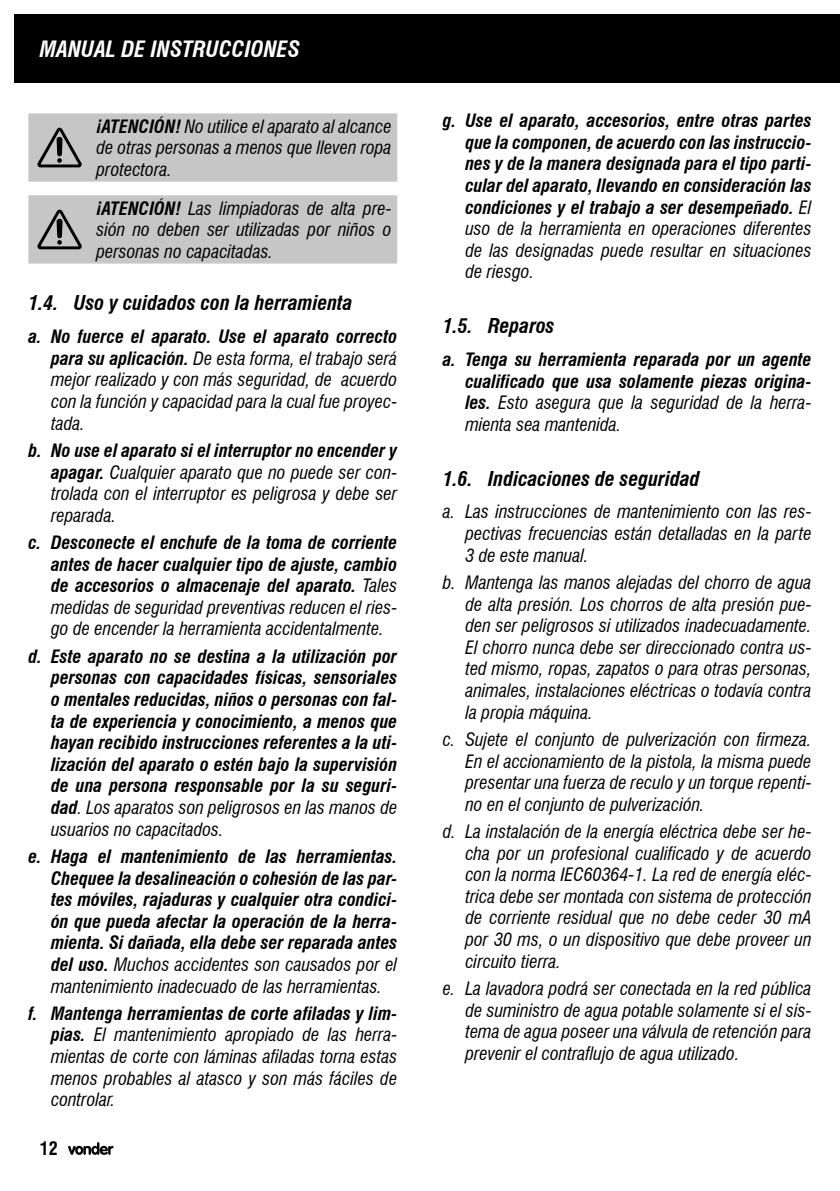
<style>
.page{position:relative;width:840px;height:1191px;background:#fff}
.page>*{position:absolute;margin:0;border:0;box-sizing:border-box;transform-origin:0 0}
.t1{font:italic 700 condensed 22px "Swiss 721 BT";color:#fff}
.t2{font:italic 700 condensed 20px "Swiss 721 BT";color:#000}
.texto{font:italic condensed 18px/21.6px "Swiss 721 BT";color:#000;text-align:justify}
.t3{font:italic 700 condensed 18px/21.6px "Swiss 721 BT";color:#000;text-align:justify}
.t4{font:700 condensed 18px "Swiss 721 BT";color:#000}
.s1{font-weight:700}
.s2{font-weight:400}
</style>
<div class="page">
<div style="left:14px;top:14px;width:825px;height:69px;background:#000"></div>
<svg style="left:68px;top:1142px;width:45px;height:12px"></svg>
<div style="left:28px;top:113px;width:369px;height:69px;background:#c6c6c6"></div>
<div style="left:28px;top:195px;width:369px;height:68px;background:#c6c6c6"></div>
<p class="t1" style="left:40px;top:36px;width:262px">MANUAL DE INSTRUCCIONES</p>
<p class="texto" style="left:96px;top:115px;width:296px"><span class="s1">¡ATENCIÓN!</span> No utilice el aparato al alcance de otras personas a menos que lleven ropa protectora.</p>
<p class="texto" style="left:96px;top:197px;width:296px"><span class="s1">¡ATENCIÓN!</span> Las limpiadoras de alta pre&shy;sión no deben ser utilizadas por niños o personas no capacitadas.</p>
<p class="t2" style="left:28px;top:291px;width:325px">1.4. Uso y cuidados con la herramienta</p>
<p class="texto" style="left:51px;top:326px;width:347px;text-indent:-23px"><span class="s1">a. No fuerce el aparato. Use el aparato correcto para su aplicación.</span> De esta forma, el trabajo será mejor realizado y con más seguridad, de acuerdo con la función y capacidad para la cual fue proyec&shy;tada.</p>
<p class="texto" style="left:51px;top:439px;width:347px;text-indent:-23px"><span class="s1">b. No use el aparato si el interruptor no encender y apagar.</span> Cualquier aparato que no puede ser con&shy;trolada con el interruptor es peligrosa y debe ser reparada.</p>
<p class="t3" style="left:51px;top:532px;width:347px;text-indent:-23px">c. Desconecte el enchufe de la toma de corriente antes de hacer cualquier tipo de ajuste, cambio de accesorios o almacenaje del aparato. <span class="s2">Tales medidas de seguridad preventivas reducen el ries&shy;go de encender la herramienta accidentalmente.</span></p>
<p class="t3" style="left:51px;top:645px;width:347px;text-indent:-23px">d. Este aparato no se destina a la utilización por personas con capacidades físicas, sensoriales o mentales reducidas, niños o personas con fal&shy;ta de experiencia y conocimiento, a menos que hayan recibido instrucciones referentes a la uti&shy;lización del aparato o estén bajo la supervisión de una persona responsable por la su seguri&shy;dad<span class="s2">. Los aparatos son peligrosos en las manos de usuarios no capacitados.</span></p>
<p class="t3" style="left:51px;top:845px;width:347px;text-indent:-23px">e. Haga el mantenimiento de las herramientas.<br>Chequee la desalineación o cohesión de las par&shy;tes móviles, rajaduras y cualquier otra condici&shy;ón que pueda afectar la operación de la herra&shy;mienta. Si dañada, ella debe ser reparada antes del uso. <span class="s2">Muchos accidentes son causados por el mantenimiento inadecuado de las herramientas.</span></p>
<p class="texto" style="left:51px;top:1002px;width:347px;text-indent:-23px"><span class="s1">f. Mantenga herramientas de corte afiladas y lim&shy;pias.</span> El mantenimiento apropiado de las herra&shy;mientas de corte con láminas afiladas torna estas menos probables al atasco y son más fáciles de controlar.</p>
<p class="t4" style="left:40px;top:1138px;width:19px">12</p>
<p class="t3" style="left:465px;top:110px;width:347px;text-indent:-23px">g. Use el aparato, accesorios, entre otras partes que la componen, de acuerdo con las instruccio&shy;nes y de la manera designada para el tipo parti&shy;cular del aparato, llevando en consideración las condiciones y el trabajo a ser desempeñado. <span class="s2">El uso de la herramienta en operaciones diferentes de las designadas puede resultar en situaciones de riesgo.</span></p>
<p class="t2" style="left:442px;top:314px;width:113px">1.5. Reparos</p>
<p class="t3" style="left:465px;top:349px;width:347px;text-indent:-23px">a. Tenga su herramienta reparada por un agente cualificado que usa solamente piezas origina&shy;les. <span class="s2">Esto asegura que la seguridad de la herra&shy;mienta sea mantenida.</span></p>
<p class="t2" style="left:442px;top:466px;width:258px">1.6. Indicaciones de seguridad</p>
<p class="texto" style="left:465px;top:501px;width:347px;text-indent:-23px">a. Las instrucciones de mantenimiento con las res&shy;pectivas frecuencias están detalladas en la parte 3 de este manual.</p>
<p class="texto" style="left:465px;top:571px;width:347px;text-indent:-23px">b. Mantenga las manos alejadas del chorro de agua de alta presión. Los chorros de alta presión pue&shy;den ser peligrosos si utilizados inadecuadamente.<br>El chorro nunca debe ser direccionado contra us&shy;ted mismo, ropas, zapatos o para otras personas, animales, instalaciones eléctricas o todavía contra la propia máquina.</p>
<p class="texto" style="left:465px;top:728px;width:347px;text-indent:-23px">c. Sujete el conjunto de pulverización con firmeza.<br>En el accionamiento de la pistola, la misma puede presentar una fuerza de reculo y un torque repenti&shy;no en el conjunto de pulverización.</p>
<p class="texto" style="left:465px;top:820px;width:347px;text-indent:-23px">d. La instalación de la energía eléctrica debe ser he&shy;cha por un profesional cualificado y de acuerdo con la norma IEC60364-1. La red de energía eléc&shy;trica debe ser montada con sistema de protección de corriente residual que no debe ceder 30 mA por 30 ms, o un dispositivo que debe proveer un circuito tierra.</p>
<p class="texto" style="left:465px;top:977px;width:347px;text-indent:-23px">e. La lavadora podrá ser conectada en la red pública de suministro de agua potable solamente si el sis&shy;tema de agua poseer una válvula de retención para prevenir el contraflujo de agua utilizado.</p>
</div>
